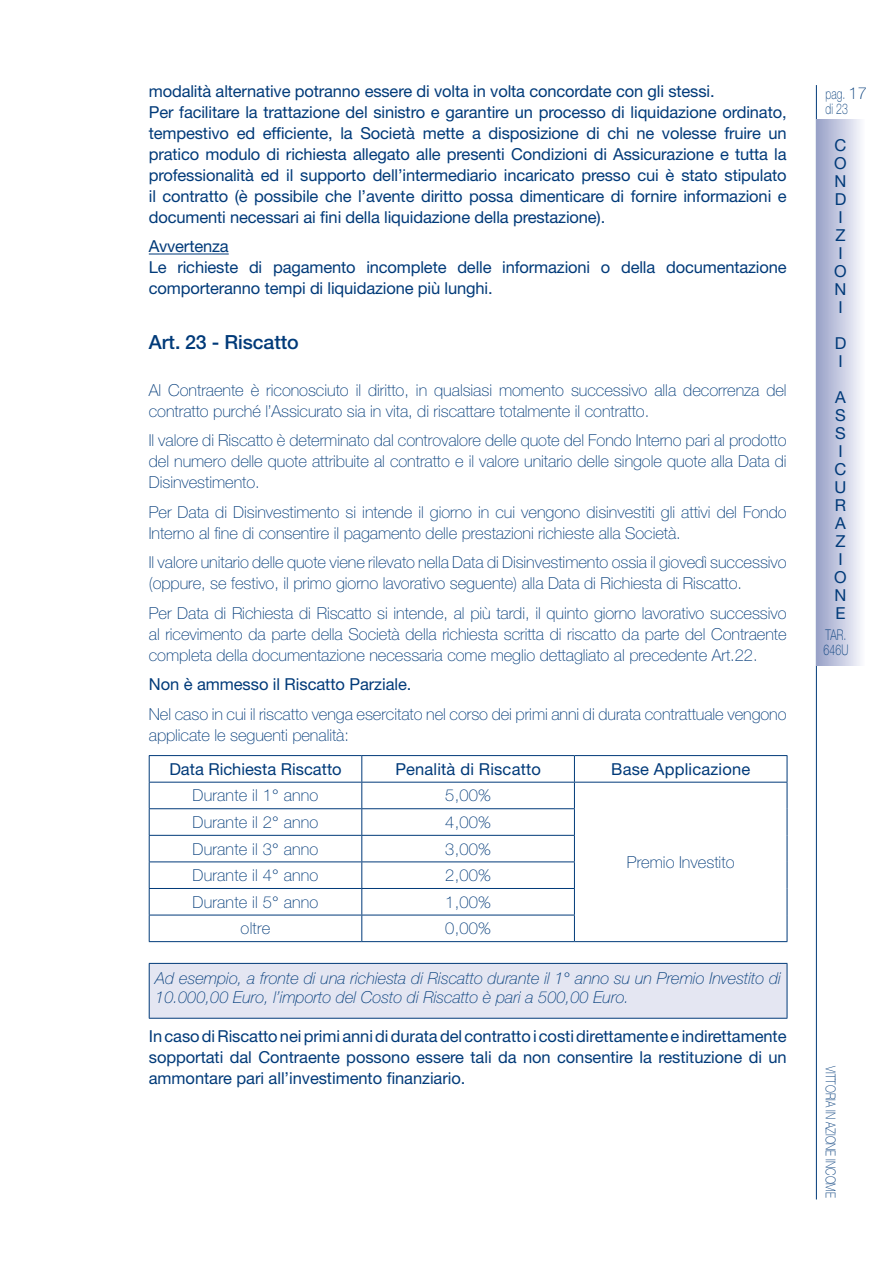
<style>
.page{position:relative;width:893px;height:1263px;background:#fff}
.page>*{position:absolute;margin:0;border:0;box-sizing:border-box;transform-origin:0 0}
.t1{font:500 19.5px "Helvetica Neue LT Std";letter-spacing:-.005em;color:#003a79}
.t2{font:100 16.5px/21px "Helvetica Neue LT Std";letter-spacing:-.005em;color:#003a79}
.t3{font:16.5px/18px "Helvetica Neue LT Std";letter-spacing:-.01em;color:#003a79}
.t4{font:italic 100 16.5px/19.5px "Helvetica Neue LT Std";color:#003a79}
.t5{font:16.5px "Helvetica Neue LT Std";letter-spacing:.01em;color:#003a79}
.t6{font:100 14.7px/15px "Helvetica Neue LT Std";letter-spacing:.01em;color:#003a79;scale:.71 1}
.t7{font:100 13.65px "Helvetica Neue LT Std";color:#003a79;scale:.77 1}
.s1{font-size:16.5px}
</style>
<div class="page">
<hr style="left:149px;top:254px;width:80px;height:1px;background:#003a79">
<hr style="left:149px;top:755px;width:213px;height:1px;background:#003a79">
<hr style="left:362px;top:755px;width:212px;height:1px;background:#003a79">
<hr style="left:574px;top:755px;width:213px;height:1px;background:#003a79">
<hr style="left:149px;top:782px;width:213px;height:1px;background:#003a79">
<hr style="left:362px;top:782px;width:212px;height:1px;background:#003a79">
<hr style="left:574px;top:782px;width:213px;height:1px;background:#003a79">
<hr style="left:149px;top:808px;width:213px;height:1px;background:#003a79">
<hr style="left:362px;top:808px;width:213px;height:1px;background:#003a79">
<hr style="left:149px;top:835px;width:213px;height:1px;background:#003a79">
<hr style="left:362px;top:835px;width:213px;height:1px;background:#003a79">
<hr style="left:149px;top:861px;width:213px;height:1px;background:#003a79">
<hr style="left:362px;top:861px;width:213px;height:1px;background:#003a79">
<hr style="left:149px;top:888px;width:213px;height:1px;background:#003a79">
<hr style="left:362px;top:888px;width:213px;height:1px;background:#003a79">
<hr style="left:149px;top:915px;width:213px;height:1px;background:#003a79">
<svg style="left:149px;top:756px;width:1px;height:185px"></svg>
<hr style="left:362px;top:915px;width:213px;height:1px;background:#003a79">
<svg style="left:361px;top:756px;width:1px;height:185px"></svg>
<svg style="left:574px;top:756px;width:1px;height:185px"></svg>
<svg style="left:787px;top:756px;width:1px;height:185px"></svg>
<hr style="left:149px;top:941px;width:213px;height:1px;background:#003a79">
<hr style="left:362px;top:941px;width:212px;height:1px;background:#003a79">
<hr style="left:574px;top:941px;width:213px;height:1px;background:#003a79">
<div style="left:149px;top:963px;width:638px;height:55px;background:#e4e6f2"></div>
<hr style="left:149px;top:963px;width:638px;height:1px;background:#003a79">
<hr style="left:149px;top:964px;width:1px;height:54px;background:#003a79">
<hr style="left:787px;top:964px;width:1px;height:54px;background:#003a79">
<hr style="left:149px;top:1018px;width:638px;height:1px;background:#003a79">
<hr style="left:816px;top:85px;width:1px;height:1114px;background:#003a79">
<div style="left:816px;top:120px;width:49px;height:546px;background:linear-gradient(to right,#969fc7,#fbfbfe)"></div>
<p class="t3" style="left:149px;top:80px;width:639px;line-height:21px">modalità alternative potranno essere di volta in volta concordate con gli stessi.<br>Per facilitare la trattazione del sinistro e garantire un processo di liquidazione ordinato, tempestivo ed efficiente, la Società mette a disposizione di chi ne volesse fruire un pratico modulo di richiesta allegato alle presenti Condizioni di Assicurazione e tutta la professionalità ed il supporto dell’intermediario incaricato presso cui è stato stipulato il contratto (è possibile che l’avente diritto possa dimenticare di fornire informazioni e documenti necessari ai fini della liquidazione della prestazione).</p>
<p class="t3" style="left:149px;top:236px;width:639px;line-height:21px">Avvertenza<br>Le richieste di pagamento incomplete delle informazioni o della documentazione comporteranno tempi di liquidazione più lunghi.</p>
<p class="t1" style="left:149px;top:331px;width:152px">Art. 23 - Riscatto</p>
<p class="t2" style="left:149px;top:379px;width:639px">Al Contraente è riconosciuto il diritto, in qualsiasi momento successivo alla decorrenza del contratto purché l’Assicurato sia in vita, di riscattare totalmente il contratto.</p>
<p class="t2" style="left:149px;top:430px;width:639px;text-align:justify">Il valore di Riscatto è determinato dal controvalore delle quote del Fondo Interno pari al prodotto del numero delle quote attribuite al contratto e il valore unitario delle singole quote alla Data di Disinvestimento.</p>
<p class="t2" style="left:149px;top:501px;width:639px">Per Data di Disinvestimento si intende il giorno in cui vengono disinvestiti gli attivi del Fondo<br>Interno al fine di consentire il pagamento delle prestazioni richieste alla Società.</p>
<p class="t2" style="left:149px;top:552px;width:639px">Il valore unitario delle quote viene rilevato nella Data di Disinvestimento ossia il giovedì successivo (oppure, se festivo, il primo giorno lavorativo seguente) alla Data di Richiesta di Riscatto.</p>
<p class="t2" style="left:149px;top:602px;width:639px;text-align:justify">Per Data di Richiesta di Riscatto si intende, al più tardi, il quinto giorno lavorativo successivo al ricevimento da parte della Società della richiesta scritta di riscatto da parte del Contraente completa della documentazione necessaria come meglio dettagliato al precedente Art.22.</p>
<p class="t3" style="left:149px;top:675px;width:264px">Non è ammesso il Riscatto Parziale.</p>
<p class="t2" style="left:149px;top:703px;width:639px">Nel caso in cui il riscatto venga esercitato nel corso dei primi anni di durata contrattuale vengono applicate le seguenti penalità:</p>
<p class="t3" style="left:169px;top:760px;width:174px">Data Richiesta Riscatto</p>
<p class="t5" style="left:395px;top:759px;width:147px">Penalità di Riscatto</p>
<p class="t5" style="left:611px;top:759px;width:140px">Base Applicazione</p>
<p class="t2" style="left:193px;top:785px;width:127px">Durante il 1° anno</p>
<p class="t2" style="left:445px;top:785px;width:47px">5,00%</p>
<p class="t2" style="left:193px;top:811px;width:127px">Durante il 2° anno</p>
<p class="t2" style="left:445px;top:811px;width:47px">4,00%</p>
<p class="t2" style="left:193px;top:838px;width:127px">Durante il 3° anno</p>
<p class="t2" style="left:445px;top:838px;width:47px">3,00%</p>
<p class="t2" style="left:193px;top:865px;width:127px">Durante il 4° anno</p>
<p class="t2" style="left:445px;top:865px;width:47px">2,00%</p>
<p class="t2" style="left:193px;top:891px;width:127px">Durante il 5° anno</p>
<p class="t2" style="left:445px;top:891px;width:47px">1,00%</p>
<p class="t2" style="left:241px;top:918px;width:31px">oltre</p>
<p class="t2" style="left:445px;top:918px;width:47px">0,00%</p>
<p class="t4" style="left:155px;top:968px;width:627px">Ad esempio, a fronte di una richiesta di Riscatto durante il 1° anno su un Premio Investito di<br>10.000,00 Euro, l’importo del Costo di Riscatto è pari a 500,00 Euro.</p>
<p class="t3" style="left:149px;top:1025px;width:639px;line-height:21px;text-align:justify">In caso di Riscatto nei primi anni di durata del contratto i costi direttamente e indirettamente sopportati dal Contraente possono essere tali da non consentire la restituzione di un ammontare pari all’investimento finanziario.</p>
<p class="t2" style="left:627px;top:851px;width:109px">Premio Investito</p>
<p class="t6" style="left:825px;top:86px;width:60px">pag. <span class="s1">17 </span>di 23</p>
<p class="t3" style="left:834px;top:136px;width:14px">C<br>O<br>N<br>D<br>I<br>Z<br>I<br>O<br>N<br>I</p>
<p class="t3" style="left:835px;top:334px;width:13px">D<br>I</p>
<p class="t3" style="left:834px;top:388px;width:14px">A<br>S<br>S<br>I<br>C<br>U<br>R<br>A<br>Z<br>I<br>O<br>N<br>E</p>
<p class="t6" style="left:823px;top:627px;width:37px">TAR.<br>646U</p>
<p class="t7" style="left:839px;top:1066px;width:172px;rotate:90deg">VITTORIA IN AZIONE INCOME</p>
</div>
